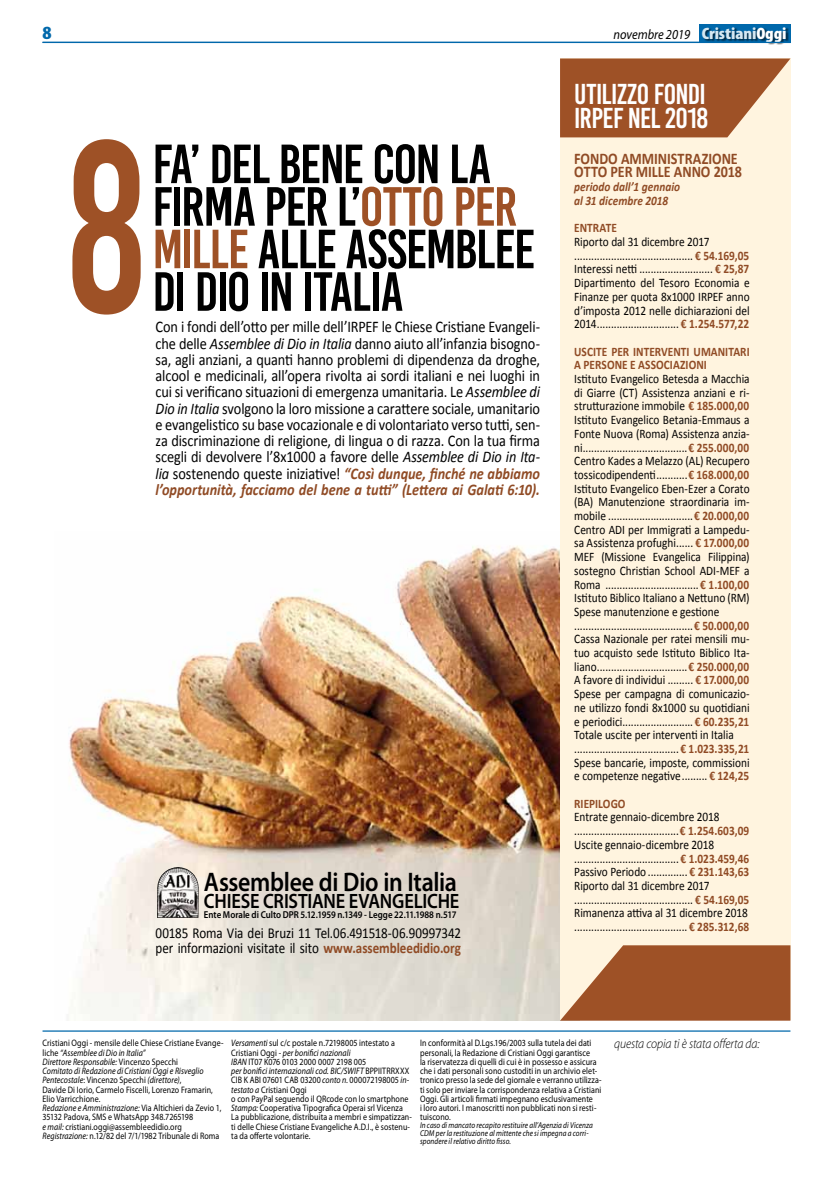
<style>
.page{position:relative;width:833px;height:1188px;background:#fff}
.page>*{position:absolute;margin:0;border:0;box-sizing:border-box;transform-origin:0 0}
.t1{font:243.38px "Bebas Kai";color:#9e5126;scale:.8 1}
.t2{font:55px/42.5px "Bebas Kai";letter-spacing:-.025em;color:#000}
.t3{font:28.75px/23.8px "Bebas Kai";letter-spacing:-.015em;color:#fff}
.t4{font:600 26.88px "Myriad Pro";letter-spacing:-.015em;color:#000;scale:.89 1}
.t5{font:600 20.75px "Myriad Pro";letter-spacing:-.01em;color:#000;scale:.89 1}
.t6{font:900 condensed 18.75px "Myriad Pro";color:#0068ab;scale:1.1 1}
.t7{font:900 condensed 16.62px "Myriad Pro";letter-spacing:-.005em;color:#d7e8f2;scale:1.1 1}
.t8{font:16.25px/16.2px "Calibri";letter-spacing:-.01em;color:#000;text-align:justify;scale:.88 1}
.t9{font:700 16.25px/13.6px "Calibri";letter-spacing:-.005em;color:#904b25;scale:.87 1}
.t10{font:15.12px/15.1px "Calibri";letter-spacing:-.01em;color:#000;scale:.86 1}
.t11{font:italic 13.75px "Myriad Pro";color:#000;scale:.9 1}
.t12{font:italic 300 13.38px "Myriad Pro";letter-spacing:-.01em;color:#000;scale:.9 1}
.t13{font:13px/13.8px "Calibri";letter-spacing:-.005em;color:#000;scale:.87 1}
.t14{font:700 13px/13.8px "Calibri";letter-spacing:.005em;color:#904b25;scale:.87 1}
.t15{font:italic 700 13px/13.8px "Calibri";color:#904b25;scale:.87 1}
.t16{font:600 10px "Myriad Pro";color:#000;scale:.89 1}
.t17{font:9.38px/9.2px "Myriad Pro";letter-spacing:.01em;color:#000;scale:.85 1}
.t18{font:italic 8.5px/7.8px "Myriad Pro";letter-spacing:.01em;color:#000;scale:.85 1}
.s1{color:#fff}
.s2{color:#9e5126}
.s3{font-style:italic}
.s4{font-weight:700;font-style:italic;color:#904b25}
.s5{font-weight:700;color:#904b25}
</style>
<div class="page">
<img style="left:69px;top:545px;width:491px;height:475px">
<div style="left:560px;top:58px;width:230px;height:961px;background:#fff4df"></div>
<img style="left:157px;top:866px;width:20px;height:51px">
<svg style="left:560px;top:58px;width:230px;height:79px;background:#ab673f"></svg>
<svg style="left:560px;top:945px;width:230px;height:75px;background:#ac6840"></svg>
<div style="left:698px;top:25px;width:92px;height:18px;background:#0068ab"></div>
<div style="left:703px;top:28px;width:86px;height:17px;background:#000;opacity:.6"></div>
<hr style="left:43px;top:1030px;width:747px;height:1px;background:#0068ab">
<hr style="left:43px;top:42px;width:747px;height:1px;background:#0068ab">
<h3 class="t6" style="left:43px;top:21px;width:10px">8</h3>
<p class="t7" style="left:702px;top:23px;width:78px">Cristiani<span class="s1">Oggi</span></p>
<p class="t11" style="left:613px;top:26px;width:87px">novembre 2019</p>
<h1 class="t1" style="left:66px;top:97px;width:102px">8</h1>
<h2 class="t2" style="left:152px;top:143px;width:384px">FA’ deL BENE CON LA<br>FIRMA PER l’<span class="s2">OTTO PER<br>MILLE</span> ALLE ASSEMBLEE</h2>
<h2 class="t2" style="left:152px;top:271px;width:253px">DI DIO IN ITALIA</h2>
<p class="t8" style="left:155px;top:318px;width:438px">Con i fondi dell’otto per mille dell’IRPEF le Chiese Cristiane Evangeli&shy;che delle <span class="s3">Assemblee di Dio in Italia</span> danno aiuto all’infanzia bisogno&shy;sa, agli anziani, a quanti hanno problemi di dipendenza da droghe, alcool e medicinali, all’opera rivolta ai sordi italiani e nei luoghi in cui si verificano situazioni di emergenza umanitaria. Le <span class="s3">Assemblee di Dio in Italia</span> svolgono la loro missione a carattere sociale, umanitario e evangelistico su base vocazionale e di volontariato verso tutti, sen&shy;za discriminazione di religione, di lingua o di razza. Con la tua firma scegli di devolvere l’8x1000 a favore delle <span class="s3">Assemblee di Dio in Ita&shy;lia</span> sostenendo queste iniziative! <span class="s4">“Così dunque, finché ne abbiamo l’opportunità, facciamo del bene a tutti” (Lettera ai Galati 6:10).</span></p>
<h3 class="t4" style="left:204px;top:864px;width:286px">Assemblee di Dio in Italia</h3>
<h3 class="t5" style="left:204px;top:887px;width:288px">CHIESE CRISTIANE EVANGELICHE</h3>
<p class="t16" style="left:204px;top:907px;width:285px">Ente Morale di Culto DPR 5.12.1959 n.1349 - Legge 22.11.1988 n.517</p>
<p class="t10" style="left:155px;top:924px;width:357px">00185 Roma Via dei Bruzi 11 Tel.06.491518-06.90997342 per informazioni visitate il sito <span class="s5">WWW.ASSEMBLEEDIDIO.ORG</span></p>
<h3 class="t3" style="left:574px;top:82px;width:136px">UTILIZZO FONDI<br>IRPEF NEL 2018</h3>
<p class="t9" style="left:574px;top:151px;width:194px">FONDO AMMINISTRAZIONE<br>OTTO PER MILLE ANNO 2018</p>
<p class="t15" style="left:574px;top:179px;width:123px">periodo dall’1 gennaio al 31 dicembre 2018</p>
<p class="t14" style="left:574px;top:220px;width:8px">ENTR</p>
<p class="t14" style="left:599px;top:220px;width:15px">ATE</p>
<p class="t13" style="left:574px;top:234px;width:203px">Riporto dal 31 dicembre 2017 .......................................... <span class="s5">€ 54.169,05<br></span>Interessi netti .......................... <span class="s5">€ 25,87<br></span>Dipartimento del Tesoro Economia e Finanze per quota 8x1000 IRPEF anno d’imposta 2012 nelle dichiarazioni del 2014............................. <span class="s5">€ 1.254.577,22</span></p>
<p class="t14" style="left:574px;top:344px;width:203px">USCITE PER INTERVENTI UMANITARI<br>A PERSONE E ASSOCIAZIONI</p>
<p class="t13" style="left:574px;top:371px;width:203px">Istituto Evangelico Betesda a Macchia di Giarre (CT) Assistenza anziani e ri&shy;strutturazione immobile <span class="s5">€ 185.000,00<br></span>Istituto Evangelico Betania-Emmaus a Fonte Nuova (Roma) Assistenza anzia&shy;ni.....................................<span class="s5">€ 255.000,00<br></span>Centro Kades a Melazzo (AL) Recupero tossicodipendenti...........<span class="s5">€ 168.000,00<br></span>Istituto Evangelico Eben-Ezer a Corato (BA) Manutenzione straordinaria im&shy;mobile ..............................<span class="s5">€ 20.000,00<br></span>Centro ADI per Immigrati a Lampedu&shy;sa Assistenza profughi...... <span class="s5">€ 17.000,00<br></span>MEF (Missione Evangelica Filippina) sostegno Christian School ADI-MEF a Roma ................................. <span class="s5">€ 1.100,00<br></span>Istituto Biblico Italiano a Nettuno (RM)<br>Spese manutenzione e gestione ..........................................<span class="s5">€ 50.000,00<br></span>Cassa Nazionale per ratei mensili mu&shy;tuo acquisto sede Istituto Biblico Ita&shy;liano................................<span class="s5">€ 250.000,00<br></span>A favore di individui ......... <span class="s5">€ 17.000,00<br></span>Spese per campagna di comunicazio&shy;ne utilizzo fondi 8x1000 su quotidiani e periodici......................... <span class="s5">€ 60.235,21<br></span>Totale uscite per interventi in Italia .....................................<span class="s5">€ 1.023.335,21<br></span>Spese bancarie, imposte, commissioni e competenze negative......... <span class="s5">€ 124,25</span></p>
<p class="t14" style="left:574px;top:795px;width:60px">RIEPILOGO</p>
<p class="t13" style="left:574px;top:809px;width:203px">Entrate gennaio-dicembre 2018 .....................................<span class="s5">€ 1.254.603,09<br></span>Uscite gennaio-dicembre 2018 ..................................... <span class="s5">€ 1.023.459,46<br></span>Passivo Periodo .............. <span class="s5">€ 231.143,63<br></span>Riporto dal 31 dicembre 2017 .......................................... <span class="s5">€ 54.169,05<br></span>Rimanenza attiva al 31 dicembre 2018 ........................................ <span class="s5">€ 285.312,68</span></p>
<p class="t17" style="left:43px;top:1038px;width:214px">Cristiani Oggi - mensile delle Chiese Cristiane Evange&shy;liche <span class="s3">“Assemblee di Dio in Italia”<br>Direttore Responsabile:</span> Vincenzo Specchi<br><span class="s3">Comitato di Redazione di Cristiani Oggi e Risveglio Pentecostale</span>: Vincenzo Specchi <span class="s3">(direttore)</span>,<br>Davide Di Iorio, Carmelo Fiscelli, Lorenzo Framarin, Elio Varricchione.<br><span class="s3">Redazione e Amministrazione:</span> Via Altichieri da Zevio 1, 35132 Padova, SMS e WhatsApp 348.7265198<br><span class="s3">e mail:</span> cristiani.oggi@assembleedidio.org <span class="s3">Registrazione:</span> n.12/82 del 7/1/1982 Tribunale di Roma</p>
<p class="t17" style="left:231px;top:1038px;width:214px"><span class="s3">Versamenti</span> sul c/c postale n.72198005 intestato a Cristiani Oggi - <span class="s3">per bonifici nazionali<br>IBAN</span> IT07 K076 0103 2000 0007 2198 005<br><span class="s3">per bonifici internazionali cod. BIC/SWIFT</span> BPPIITRRXXX CIB K ABI 07601 CAB 03200 <span class="s3">conto n.</span> 000072198005 <span class="s3">in&shy;testato a</span> Cristiani Oggi<br>o con PayPal seguendo il QRcode con lo smartphone <span class="s3">Stampa:</span> Cooperativa Tipografica Operai srl Vicenza La pubblicazione, distribuita a membri e simpatizzan&shy;ti delle Chiese Cristiane Evangeliche A.D.I., è sostenu&shy;ta da offerte volontarie.</p>
<p class="t17" style="left:420px;top:1038px;width:215px">In conformità al D.Lgs.196/2003 sulla tutela dei dati personali, la Redazione di Cristiani Oggi garantisce<br>la riservatezza di quelli di cui è in possesso e assicura che i dati personali sono custoditi in un archivio elet&shy;tronico presso la sede del giornale e verranno utilizza&shy;ti solo per inviare la corrispondenza relativa a Cristiani Oggi. Gli articoli firmati impegnano esclusivamente<br>i loro autori. I manoscritti non pubblicati non si resti&shy;tuiscono.</p>
<p class="t18" style="left:420px;top:1120px;width:205px">In caso di mancato recapito restituire all’Agenzia di Vicenza<br>CDM per la restituzione al mittente che si impegna a corri&shy;spondere il relativo diritto fisso.</p>
<p class="t12" style="left:614px;top:1035px;width:163px">questa copia ti è stata offerta da:</p>
</div>
